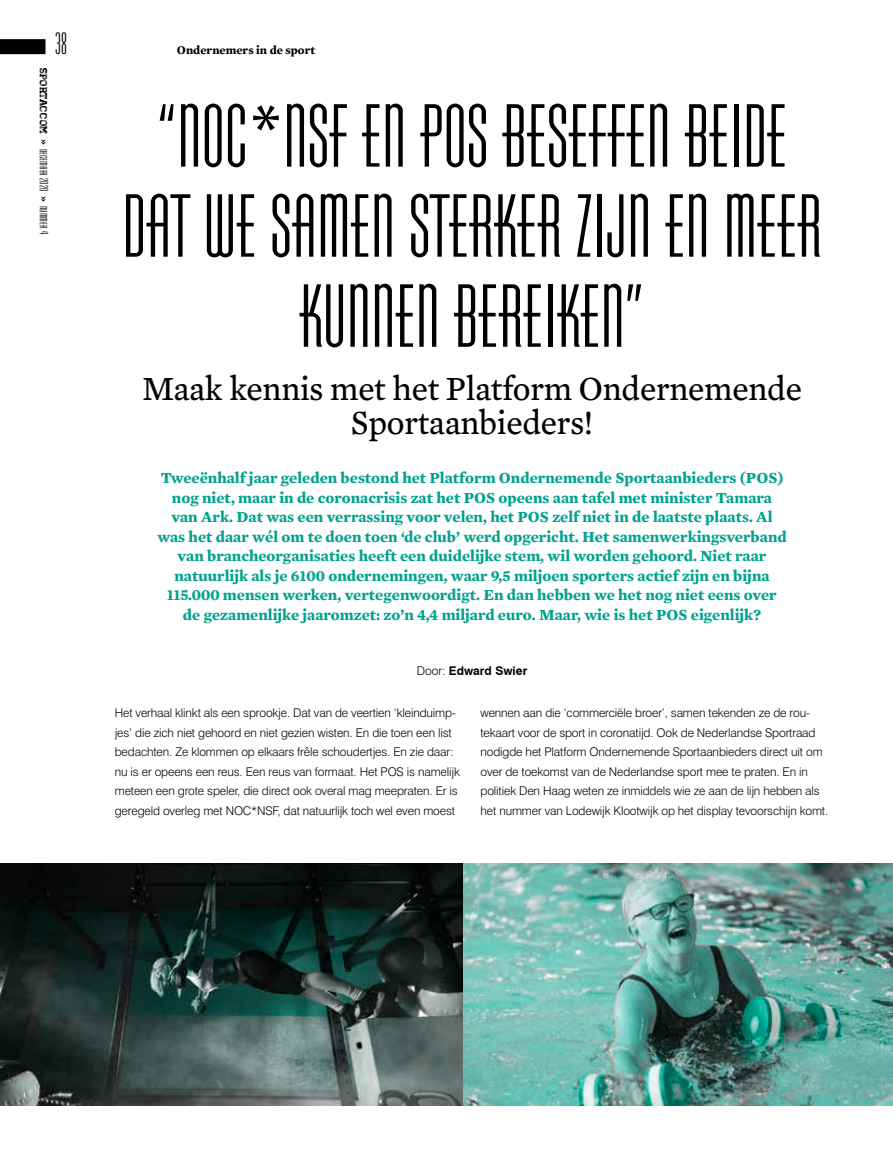
<style>
.page{position:relative;width:893px;height:1170px;background:#fff}
.page>*{position:absolute;margin:0;border:0;box-sizing:border-box;transform-origin:0 0}
.t1{font:condensed 78px/90px "Chrysler HTF";letter-spacing:-.02em;color:#000;text-align:center}
.t2{font:34.5px/33.8px "Mercury Text G3 Roman";letter-spacing:-.01em;color:#000;text-align:center}
.t3{font:extra-condensed 27px "Chrysler HTF";color:#000}
.t4{font:700 15.75px/19.5px "Mercury Text G1";color:#00a28e;text-align:center}
.t5{font:300 12px/19.5px "Swiss 721 BT";letter-spacing:-.01em;color:#000}
.t6{font:700 12px "Mercury Text G3";color:#000}
.t7{font:700 12px "Swiss 721 BT";color:#000}
.t8{font:condensed 10.5px "Chrysler HTF";color:#000}
.s1{font-family:"Homestead Display";font-stretch:normal}
.s2{font-family:"Mercury Text G3";font-weight:700;font-stretch:normal}
.s3{font-weight:300}
</style>
<div class="page">
<div style="left:0;top:39px;width:45px;height:15px;background:#000"></div>
<img style="left:0;top:863px;width:893px;height:242px">
<h3 class="t3" style="left:55px;top:28px;width:13px">38</h3>
<p class="t8" style="left:50px;top:68px;width:168px;rotate:90deg"><span class="s1">sportaccom</span> <span class="s2">»</span> december 2020 <span class="s2">»</span> nummer 4</p>
<p class="t6" style="left:177px;top:43px;width:140px">Ondernemers in de sport</p>
<h1 class="t1" style="left:121px;top:98px;width:703px">“NOC<sup>*</sup>NSF EN POS BESEFFEN BEIDE<br>DAT WE SAMEN STERKER ZIJN EN MEER<br>KUNNEN BEREIKEN”</h1>
<h2 class="t2" style="left:142px;top:371px;width:661px">Maak kennis met het Platform Ondernemende<br>Sportaanbieders!</h2>
<p class="t4" style="left:157px;top:468px;width:631px">Tweeënhalf jaar geleden bestond het Platform Ondernemende Sportaanbieders (POS) nog niet, maar in de coronacrisis zat het POS opeens aan tafel met minister Tamara van Ark. Dat was een verrassing voor velen, het POS zelf niet in de laatste plaats. Al was het daar wél om te doen toen ‘de club’ werd opgericht. Het samenwerkingsverband van brancheorganisaties heeft een duidelijke stem, wil worden gehoord. Niet raar natuurlijk als je 6100 ondernemingen, waar 9,5 miljoen sporters actief zijn en bijna 115.000 mensen werken, vertegenwoordigt. En dan hebben we het nog niet eens over de gezamenlijke jaaromzet: zo’n 4,4 miljard euro. Maar, wie is het POS eigenlijk?</p>
<p class="t7" style="left:417px;top:663px;width:112px"><span class="s3">Door:</span> Edward Swier</p>
<p class="t5" style="left:115px;top:703px;width:347px">Het verhaal klinkt als een sprookje. Dat van de veertien ‘kleinduimp&shy;jes’ die zich niet gehoord en niet gezien wisten. En die toen een list bedachten. Ze klommen op elkaars frêle schoudertjes. En zie daar: nu is er opeens een reus. Een reus van formaat. Het POS is namelijk meteen een grote speler, die direct ook overal mag meepraten. Er is geregeld overleg met NOC*NSF, dat natuurlijk toch wel even moest</p>
<p class="t5" style="left:480px;top:703px;width:349px">wennen aan die ‘commerciële broer’, samen tekenden ze de rou&shy;tekaart voor de sport in coronatijd. Ook de Nederlandse Sportraad nodigde het Platform Ondernemende Sportaanbieders direct uit om over de toekomst van de Nederlandse sport mee te praten. En in politiek Den Haag weten ze inmiddels wie ze aan de lijn hebben als het nummer van Lodewijk Klootwijk op het display tevoorschijn komt.</p>
</div>
